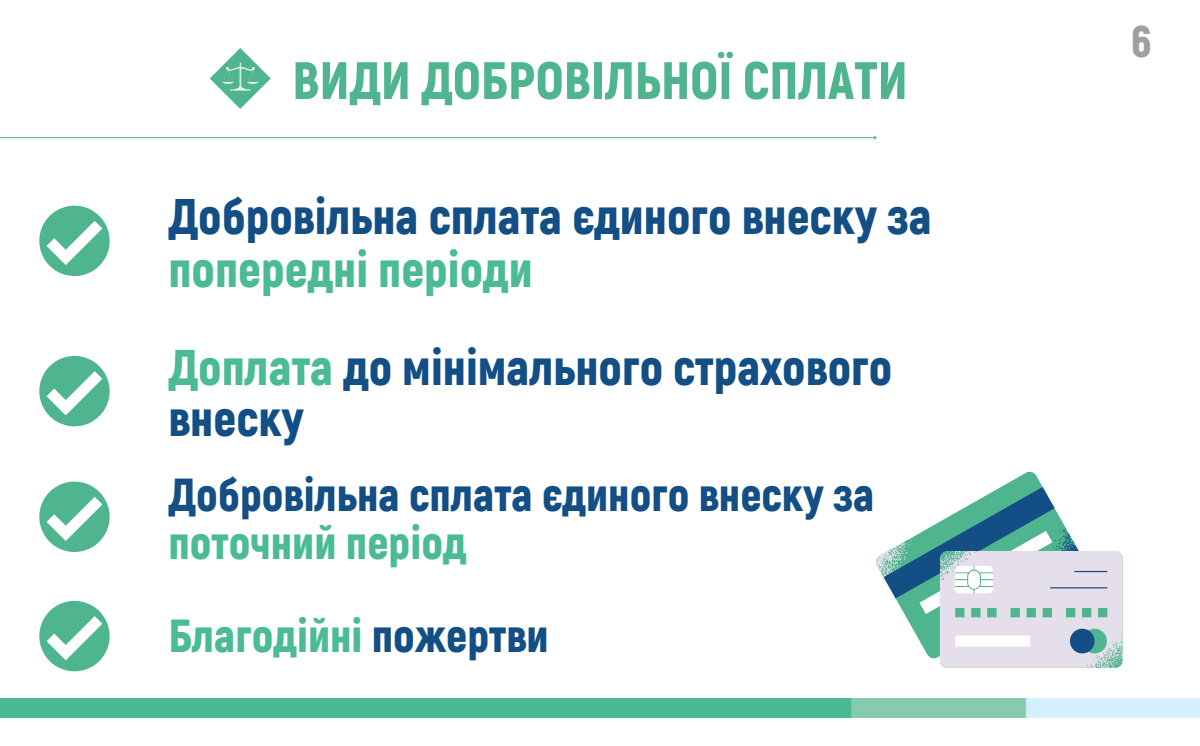
<style>
.page{position:relative;width:1200px;height:746px;background:#fff}
.page>*{position:absolute;margin:0;border:0;box-sizing:border-box;transform-origin:0 0}
.t1{font:900 52.5px "Akrobat";color:#4fb58e}
.t2{font:900 50px/52.5px "Akrobat";color:#134e84}
.t3{font:900 46.25px/47.8px "Akrobat";color:#134e84}
.t4{font:900 46.25px "Akrobat";color:#4abb94}
.t5{font:900 44.38px "Akrobat";color:#9e9fa2}
.s1{color:#4abb94}
.s2{color:#134e84}
</style>
<div class="page">
<img style="left:0;top:698px;width:1200px;height:19px">
<svg style="left:39px;top:205px;width:71px;height:71px"></svg>
<svg style="left:39px;top:356px;width:71px;height:70px"></svg>
<hr style="left:0;top:137px;width:876px;height:1px;background:#4fb58e">
<svg style="left:873px;top:135px;width:4px;height:5px"></svg>
<svg style="left:39px;top:481px;width:71px;height:70px"></svg>
<svg style="left:39px;top:600px;width:71px;height:71px"></svg>
<svg style="left:210px;top:48px;width:61px;height:61px"></svg>
<svg style="left:1001px;top:471px;width:42px;height:16px"></svg>
<svg style="left:876px;top:551px;width:247px;height:116px"></svg>
<svg style="left:884px;top:487px;width:223px;height:166px"></svg>
<p class="t1" style="left:292px;top:46px;width:617px">ВИДИ ДОБРОВІЛЬНОЇ СПЛАТИ</p>
<p class="t2" style="left:168px;top:188px;width:765px">Добровільна сплата єдиного внеску за <span class="s1">попередні періоди</span></p>
<p class="t2" style="left:168px;top:339px;width:725px;line-height:51.5px"><span class="s1">Доплата</span> до мінімального страхового внеску</p>
<p class="t3" style="left:168px;top:468px;width:708px">Добровільна сплата єдиного внеску за <span class="s1">поточний період</span></p>
<p class="t4" style="left:168px;top:606px;width:382px">Благодійні <span class="s2">пожертви</span></p>
<p class="t5" style="left:1131px;top:13px;width:22px">6</p>
</div>
